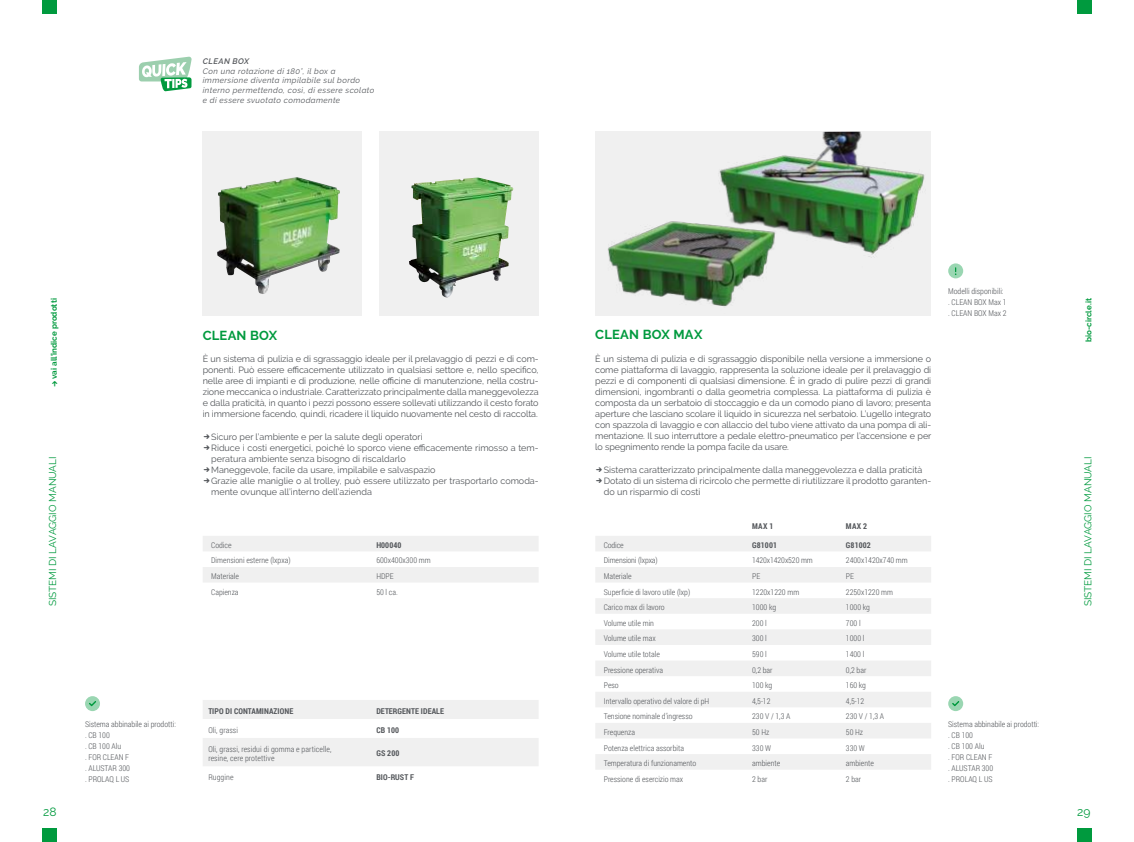
<style>
.page{position:relative;width:1134px;height:842px;background:#fff}
.page>*{position:absolute;margin:0;border:0;box-sizing:border-box;transform-origin:0 0}
.t1{font:700 13px "Raleway";letter-spacing:.015em;color:#009a3e}
.t2{font:12px "Raleway";color:#009a3e}
.t3{font:10px "Raleway";color:#009a3e}
.t4{font:9px/11px "Raleway";color:#53565a}
.t5{font:300 8px/11px "Roboto Condensed";color:#53565a}
.t6{font:italic 8px/9.6px "Raleway";letter-spacing:.05em;color:#53565a}
.t7{font:700 8px "Roboto Condensed";letter-spacing:.01em;color:#53565a}
.t8{font:700 8px "Raleway";color:#009a3e}
.t9{font:italic 600 8px "Raleway";letter-spacing:.05em;color:#53565a}
</style>
<div class="page">
<div style="left:1077px;top:0;width:14px;height:14px;background:#009a3e"></div>
<div style="left:1077px;top:828px;width:14px;height:14px;background:#009a3e"></div>
<div style="left:43px;top:0;width:14px;height:14px;background:#009a3e"></div>
<div style="left:43px;top:828px;width:14px;height:14px;background:#009a3e"></div>
<div style="left:595px;top:131px;width:336px;height:185px;background:#f0f0f0"></div>
<svg style="left:203px;top:536px;width:335px;height:46px"></svg>
<svg style="left:595px;top:536px;width:336px;height:234px;fill:#f0f0f0"></svg>
<svg style="left:948px;top:263px;width:15px;height:15px"></svg>
<div style="left:203px;top:131px;width:159px;height:185px;background:#f0f0f0"></div>
<div style="left:379px;top:131px;width:160px;height:185px;background:#f0f0f0"></div>
<img style="left:217px;top:177px;width:123px;height:117px">
<img style="left:409px;top:178px;width:104px;height:120px">
<img style="left:607px;top:221px;width:157px;height:86px">
<img style="left:691px;top:131px;width:234px;height:138px">
<svg style="left:139px;top:57px;width:53px;height:35px"></svg>
<svg style="left:203px;top:700px;width:335px;height:66px"></svg>
<svg style="left:948px;top:696px;width:15px;height:15px"></svg>
<svg style="left:85px;top:696px;width:15px;height:15px"></svg>
<p class="t9" style="left:203px;top:57px;width:48px">CLEAN BOX</p>
<p class="t6" style="left:203px;top:66px;width:173px">Con una rotazione di 180°, il box a immersione diventa impilabile sul bordo interno permettendo, così, di essere scolato e di essere svuotato comodamente</p>
<p class="t5" style="left:948px;top:285px;width:60px">Modelli disponibili: . CLEAN BOX Max 1 . CLEAN BOX Max 2</p>
<p class="t8" style="left:1084px;top:342px;width:45px;rotate:-90deg">bio-circle.it</p>
<p class="t8" style="left:49px;top:379px;width:82px;rotate:-90deg">vai all'indice prodotti</p>
<h1 class="t1" style="left:203px;top:328px;width:76px">CLEAN BOX</h1>
<h1 class="t1" style="left:595px;top:327px;width:109px">CLEAN BOX MAX</h1>
<p class="t4" style="left:203px;top:354px;width:337px;text-align:justify">È un sistema di pulizia e di sgrassaggio ideale per il prelavaggio di pezzi e di com&shy;ponenti. Può essere efficacemente utilizzato in qualsiasi settore e, nello specifico, nelle aree di impianti e di produzione, nelle officine di manutenzione, nella costru&shy;zione meccanica o industriale. Caratterizzato principalmente dalla maneggevolezza e dalla praticità, in quanto i pezzi possono essere sollevati utilizzando il cesto forato in immersione facendo, quindi, ricadere il liquido nuovamente nel cesto di raccolta.</p>
<p class="t4" style="left:595px;top:353px;width:338px;text-align:justify">È un sistema di pulizia e di sgrassaggio disponibile nella versione a immersione o come piattaforma di lavaggio, rappresenta la soluzione ideale per il prelavaggio di pezzi e di componenti di qualsiasi dimensione. È in grado di pulire pezzi di grandi dimensioni, ingombranti o dalla geometria complessa. La piattaforma di pulizia è composta da un serbatoio di stoccaggio e da un comodo piano di lavoro; presenta aperture che lasciano scolare il liquido in sicurezza nel serbatoio. L’ugello integrato con spazzola di lavaggio e con allaccio del tubo viene attivato da una pompa di ali&shy;mentazione. Il suo interruttore a pedale elettro-pneumatico per l’accensione e per lo spegnimento rende la pompa facile da usare.</p>
<p class="t4" style="left:211px;top:431px;width:329px">Sicuro per l’ambiente e per la salute degli operatori<br>Riduce i costi energetici, poiché lo sporco viene efficacemente rimosso a tem&shy;peratura ambiente senza bisogno di riscaldarlo<br>Maneggevole, facile da usare, impilabile e salvaspazio<br>Grazie alle maniglie o al trolley, può essere utilizzato per trasportarlo comoda&shy;mente ovunque all’interno dell’azienda</p>
<p class="t3" style="left:47px;top:606px;width:151px;rotate:-90deg">SISTEMI DI LAVAGGIO MANUALI</p>
<p class="t3" style="left:1082px;top:606px;width:151px;rotate:-90deg">SISTEMI DI LAVAGGIO MANUALI</p>
<p class="t4" style="left:604px;top:464px;width:329px">Sistema caratterizzato principalmente dalla maneggevolezza e dalla praticità<br>Dotato di un sistema di ricircolo che permette di riutilizzare il prodotto garanten&shy;do un risparmio di costi</p>
<p class="t7" style="left:752px;top:520px;width:23px">MAX 1</p>
<p class="t7" style="left:846px;top:520px;width:23px">MAX 2</p>
<p class="t5" style="left:211px;top:539px;width:22px">Codice</p>
<p class="t7" style="left:376px;top:539px;width:27px">H00040</p>
<p class="t5" style="left:211px;top:555px;width:81px">Dimensioni esterne (lxpxa)</p>
<p class="t5" style="left:376px;top:555px;width:56px">600x400x300 mm</p>
<p class="t5" style="left:211px;top:570px;width:29px">Materiale</p>
<p class="t5" style="left:376px;top:570px;width:19px">HDPE</p>
<p class="t5" style="left:211px;top:586px;width:29px">Capienza</p>
<p class="t5" style="left:376px;top:586px;width:23px">50 l ca.</p>
<p class="t5" style="left:604px;top:539px;width:21px">Codice</p>
<p class="t7" style="left:752px;top:539px;width:26px">G81001</p>
<p class="t7" style="left:846px;top:539px;width:26px">G81002</p>
<p class="t5" style="left:604px;top:555px;width:55px">Dimensioni (lxpxa)</p>
<p class="t5" style="left:752px;top:555px;width:62px">1420x1420x520 mm</p>
<p class="t5" style="left:846px;top:555px;width:63px">2400x1420x740 mm</p>
<p class="t5" style="left:604px;top:570px;width:29px">Materiale</p>
<p class="t5" style="left:752px;top:570px;width:10px">PE</p>
<p class="t5" style="left:846px;top:570px;width:10px">PE</p>
<p class="t5" style="left:604px;top:586px;width:88px">Superficie di lavoro utile (lxp)</p>
<p class="t5" style="left:752px;top:586px;width:49px">1220x1220 mm</p>
<p class="t5" style="left:846px;top:586px;width:49px">2250x1220 mm</p>
<p class="t5" style="left:604px;top:601px;width:62px">Carico max di lavoro</p>
<p class="t5" style="left:752px;top:601px;width:26px">1000 kg</p>
<p class="t5" style="left:846px;top:601px;width:26px">1000 kg</p>
<p class="t5" style="left:604px;top:617px;width:52px">Volume utile min</p>
<p class="t5" style="left:752px;top:617px;width:16px">200 l</p>
<p class="t5" style="left:846px;top:617px;width:16px">700 l</p>
<p class="t5" style="left:604px;top:633px;width:53px">Volume utile max</p>
<p class="t5" style="left:752px;top:633px;width:16px">300 l</p>
<p class="t5" style="left:846px;top:633px;width:20px">1000 l</p>
<p class="t5" style="left:604px;top:648px;width:58px">Volume utile totale</p>
<p class="t5" style="left:752px;top:648px;width:16px">590 l</p>
<p class="t5" style="left:846px;top:648px;width:20px">1400 l</p>
<p class="t5" style="left:604px;top:664px;width:61px">Pressione operativa</p>
<p class="t5" style="left:752px;top:664px;width:22px">0,2 bar</p>
<p class="t5" style="left:846px;top:664px;width:22px">0,2 bar</p>
<p class="t5" style="left:604px;top:679px;width:16px">Peso</p>
<p class="t5" style="left:752px;top:679px;width:22px">100 kg</p>
<p class="t5" style="left:846px;top:679px;width:22px">160 kg</p>
<p class="t5" style="left:604px;top:695px;width:107px">Intervallo operativo del valore di pH</p>
<p class="t5" style="left:752px;top:695px;width:20px">4,5-12</p>
<p class="t5" style="left:846px;top:695px;width:20px">4,5-12</p>
<p class="t5" style="left:604px;top:711px;width:90px">Tensione nominale d'ingresso</p>
<p class="t5" style="left:752px;top:711px;width:40px">230 V / 1,3 A</p>
<p class="t5" style="left:846px;top:711px;width:40px">230 V / 1,3 A</p>
<p class="t5" style="left:604px;top:726px;width:33px">Frequenza</p>
<p class="t5" style="left:752px;top:726px;width:19px">50 Hz</p>
<p class="t5" style="left:846px;top:726px;width:19px">50 Hz</p>
<p class="t5" style="left:604px;top:742px;width:82px">Potenza elettrica assorbita</p>
<p class="t5" style="left:752px;top:742px;width:21px">330 W</p>
<p class="t5" style="left:846px;top:742px;width:21px">330 W</p>
<p class="t5" style="left:604px;top:757px;width:94px">Temperatura di funzionamento</p>
<p class="t5" style="left:752px;top:757px;width:30px">ambiente</p>
<p class="t5" style="left:846px;top:757px;width:30px">ambiente</p>
<p class="t5" style="left:604px;top:773px;width:81px">Pressione di esercizio max</p>
<p class="t5" style="left:752px;top:773px;width:17px">2 bar</p>
<p class="t5" style="left:846px;top:773px;width:17px">2 bar</p>
<p class="t7" style="left:208px;top:705px;width:86px">TIPO DI CONTAMINAZIONE</p>
<p class="t7" style="left:376px;top:705px;width:69px">DETERGENTE IDEALE</p>
<p class="t5" style="left:208px;top:724px;width:31px">Oli, grassi</p>
<p class="t7" style="left:376px;top:724px;width:24px">CB 100</p>
<p class="t5" style="left:208px;top:744px;width:125px;line-height:9.6px">Oli, grassi, residui di gomma e particelle, resine, cere protettive</p>
<p class="t7" style="left:376px;top:748px;width:24px">GS 200</p>
<p class="t5" style="left:208px;top:771px;width:27px">Ruggine</p>
<p class="t7" style="left:376px;top:771px;width:39px">BIO-RUST F</p>
<p class="t5" style="left:85px;top:718px;width:92px">Sistema abbinabile ai prodotti: . CB 100<br>. CB 100 Alu<br>. FOR CLEAN F<br>. ALUSTAR 300<br>. PROLAQ L US</p>
<p class="t5" style="left:948px;top:718px;width:92px">Sistema abbinabile ai prodotti: . CB 100<br>. CB 100 Alu<br>. FOR CLEAN F<br>. ALUSTAR 300<br>. PROLAQ L US</p>
<h2 class="t2" style="left:43px;top:804px;width:15px">28</h2>
<h2 class="t2" style="left:1077px;top:804px;width:15px">29</h2>
</div>
